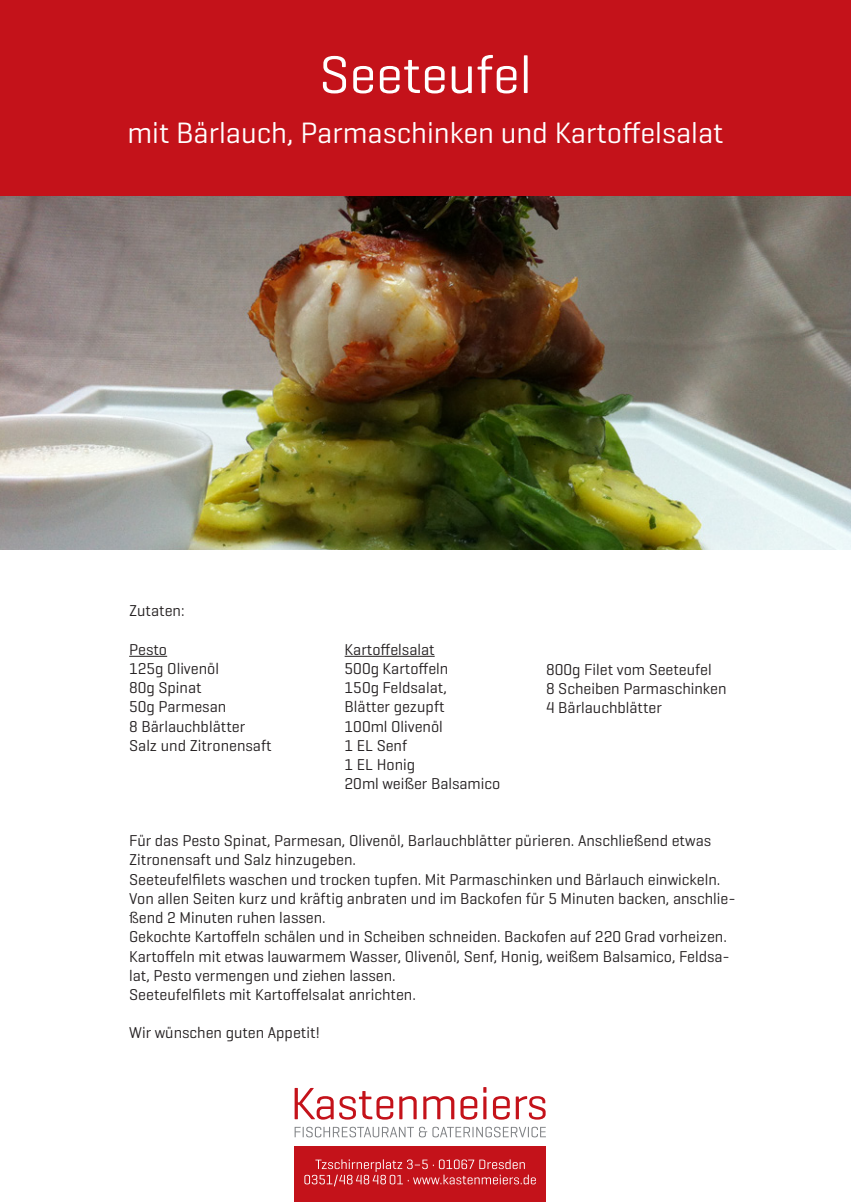
<style>
.page{position:relative;width:851px;height:1202px;background:#fff}
.page>*{position:absolute;margin:0;border:0;box-sizing:border-box;transform-origin:0 0}
.t1{font:54px "Geogrotesque";color:#fff}
.t2{font:30px "Geogrotesque";color:#fff}
.t3{font:16px/19.2px "Geogrotesque";color:#231f20}
</style>
<div class="page">
<div style="left:294px;top:1146px;width:252px;height:56px;background:#c4121a"></div>
<svg style="left:304px;top:1159px;width:231px;height:27px"></svg>
<svg style="left:294px;top:1088px;width:39px;height:32px"></svg>
<svg style="left:339px;top:1091px;width:54px;height:29px"></svg>
<svg style="left:399px;top:1096px;width:17px;height:23px"></svg>
<svg style="left:423px;top:1096px;width:31px;height:23px"></svg>
<svg style="left:460px;top:1096px;width:17px;height:24px"></svg>
<svg style="left:483px;top:1087px;width:3px;height:6px"></svg>
<hr style="left:483px;top:1096px;width:3px;height:23px;background:#c4121a">
<svg style="left:493px;top:1096px;width:16px;height:24px"></svg>
<svg style="left:515px;top:1096px;width:30px;height:24px"></svg>
<svg style="left:294px;top:1127px;width:252px;height:10px"></svg>
<img style="left:0;top:196px;width:850px;height:354px">
<div style="left:0;top:0;width:850px;height:196px;background:#c4121a"></div>
<hr style="left:344px;top:656px;width:90px;height:1px;background:#231f20">
<hr style="left:129px;top:656px;width:38px;height:1px;background:#231f20">
<p class="t1" style="left:319px;top:41px;width:214px">Seeteufel</p>
<p class="t2" style="left:127px;top:114px;width:597px">mit Bärlauch, Parmaschinken und Kartoffelsalat</p>
<p class="t3" style="left:129px;top:600px;width:57px">Zutaten:</p>
<p class="t3" style="left:129px;top:639px;width:39px">Pesto</p>
<p class="t3" style="left:129px;top:658px;width:91px">125g Olivenöl</p>
<p class="t3" style="left:129px;top:678px;width:74px">80g Spinat</p>
<p class="t3" style="left:129px;top:697px;width:98px">50g Parmesan</p>
<p class="t3" style="left:129px;top:716px;width:117px">8 Bärlauchblätter</p>
<p class="t3" style="left:129px;top:735px;width:144px">Salz und Zitronensaft</p>
<p class="t3" style="left:344px;top:639px;width:91px">Kartoffelsalat</p>
<p class="t3" style="left:344px;top:658px;width:105px">500g Kartoffeln</p>
<p class="t3" style="left:344px;top:678px;width:104px">150g Feldsalat,<br>Blätter gezupft</p>
<p class="t3" style="left:344px;top:716px;width:100px">100ml Olivenöl</p>
<p class="t3" style="left:344px;top:735px;width:64px">1 EL Senf</p>
<p class="t3" style="left:344px;top:754px;width:72px">1 EL Honig</p>
<p class="t3" style="left:344px;top:774px;width:157px">20ml weißer Balsamico</p>
<p class="t3" style="left:546px;top:659px;width:167px">800g Filet vom Seeteufel</p>
<p class="t3" style="left:546px;top:678px;width:182px">8 Scheiben Parmaschinken</p>
<p class="t3" style="left:546px;top:697px;width:117px">4 Bärlauchblätter</p>
<p class="t3" style="left:129px;top:831px;width:583px">Für das Pesto Spinat, Parmesan, Olivenöl, Barlauchblätter pürieren. Anschließend etwas<br>Zitronensaft und Salz hinzugeben.</p>
<p class="t3" style="left:129px;top:869px;width:608px">Seeteufelfilets waschen und trocken tupfen. Mit Parmaschinken und Bärlauch einwickeln.<br>Von allen Seiten kurz und kräftig anbraten und im Backofen für 5 Minuten backen, anschlie&shy;ßend 2 Minuten ruhen lassen.</p>
<p class="t3" style="left:129px;top:927px;width:602px">Gekochte Kartoffeln schälen und in Scheiben schneiden. Backofen auf 220 Grad vorheizen.<br>Kartoffeln mit etwas lauwarmem Wasser, Olivenöl, Senf, Honig, weißem Balsamico, Feldsa&shy;lat, Pesto vermengen und ziehen lassen.</p>
<p class="t3" style="left:129px;top:984px;width:288px">Seeteufelfilets mit Kartoffelsalat anrichten.</p>
<p class="t3" style="left:129px;top:1023px;width:192px">Wir wünschen guten Appetit!</p>
</div>
